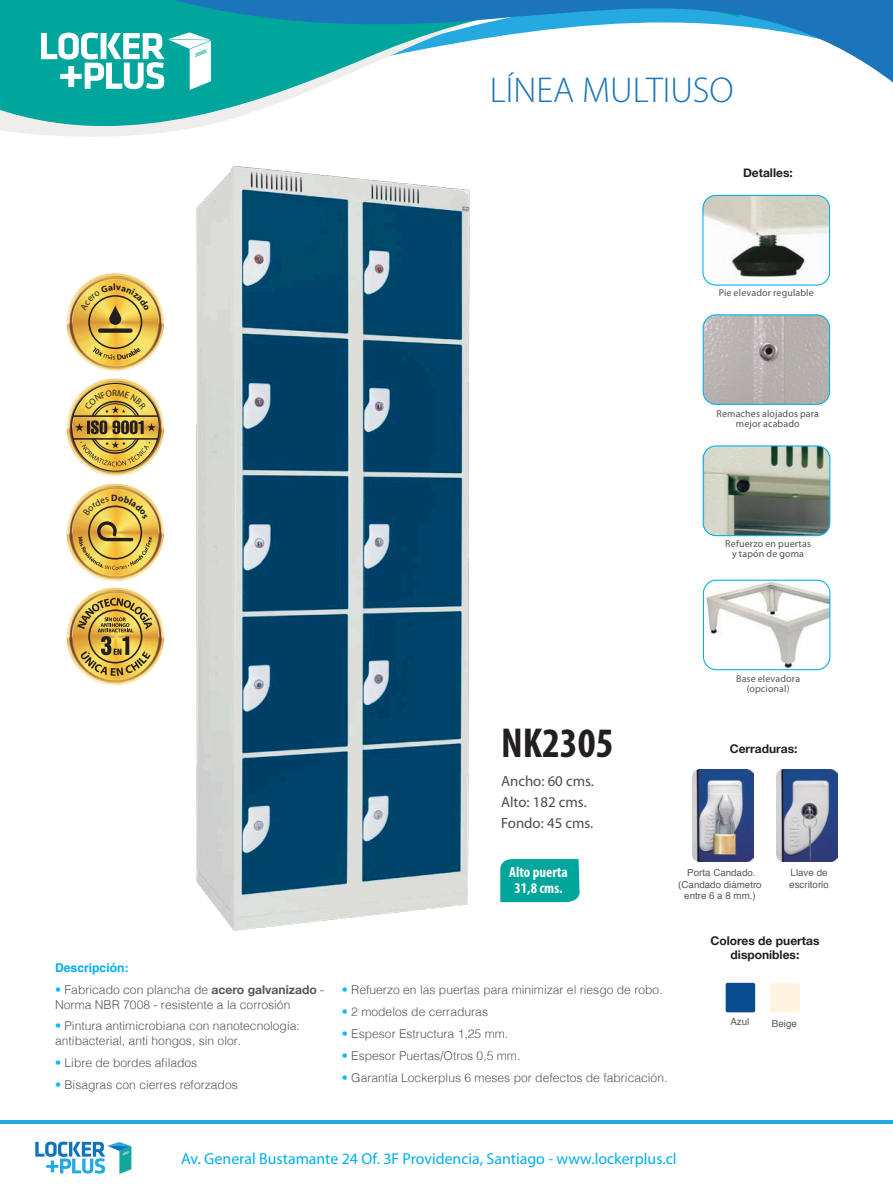
<style>
.page{position:relative;width:893px;height:1191px;background:#fff}
.page>*{position:absolute;margin:0;border:0;box-sizing:border-box;transform-origin:0 0}
.t1{font:700 condensed 42px "Myriad Pro";color:#231f20}
.t2{font:300 36px "Myriad Pro";color:#1c75ba}
.t3{font:15.9px "Myriad Pro";color:#00aeef}
.t4{font:14.85px "Myriad Pro";color:#4b4c4d}
.t5{font:700 condensed 14.85px "Myriad Pro";color:#fff}
.t6{font:300 12.15px/14.5px "Helvetica";color:#57585a}
.t7{font:700 12.15px "Helvetica";color:#00aeef}
.t8{font:700 12px "Helvetica Neue";color:#231f20}
.t9{font:9.9px/9.9px "Myriad Pro";letter-spacing:.015em;color:#505352;text-align:center}
.t10{font:9.9px "Myriad Pro";letter-spacing:.015em;color:#4f5252}
.t11{font:9.9px "Myriad Pro";letter-spacing:.015em;color:#57585a}
.t12{font:9.9px "Myriad Pro";letter-spacing:.015em;color:#505454}
.t13{font:9.75px/11.7px "Helvetica";color:#57585a;text-align:center}
.t14{font:700 9.3px "Myriad Pro";color:#231f20}
.t15{font:9.15px "Myriad Pro";color:#231f20}
.s1{color:#00baf1}
.s2{font-family:"Helvetica Neue";font-weight:700}
</style>
<div class="page">
<img style="left:196px;top:166px;width:274px;height:765px">
<svg style="left:0;top:0;width:329px;height:137px;fill:#00a69c"></svg>
<svg style="left:139px;top:0;width:754px;height:82px"></svg>
<svg style="left:41px;top:32px;width:170px;height:58px"></svg>
<hr style="left:0;top:1120px;width:893px;height:4px;background:#24aae1">
<svg style="left:35px;top:1141px;width:96px;height:33px"></svg>
<img style="left:703px;top:315px;width:127px;height:89px">
<div style="left:703px;top:314px;width:127px;height:91px;border:1px solid #00aeef;border-radius:13px"></div>
<img style="left:703px;top:447px;width:127px;height:88px">
<div style="left:703px;top:445px;width:127px;height:91px;border:1px solid #00aeef;border-radius:13px"></div>
<img style="left:703px;top:195px;width:127px;height:90px">
<div style="left:702px;top:195px;width:128px;height:90px;border:1px solid #00aeef;border-radius:13px"></div>
<img style="left:703px;top:581px;width:127px;height:87px">
<div style="left:703px;top:579px;width:127px;height:91px;border:1px solid #00aeef;border-radius:13px"></div>
<img style="left:692px;top:769px;width:61px;height:92px">
<img style="left:776px;top:769px;width:61px;height:92px">
<div style="left:726px;top:982px;width:29px;height:30px;background:#094d90;border-radius:2px"></div>
<div style="left:770px;top:982px;width:30px;height:30px;background:#fef4df;border-radius:2px"></div>
<img style="left:66px;top:587px;width:98px;height:98px">
<div style="left:500px;top:859px;width:80px;height:43px;background:#00a69c"></div>
<svg style="left:66px;top:483px;width:98px;height:98px"></svg>
<img style="left:66px;top:378px;width:98px;height:98px">
<svg style="left:66px;top:273px;width:98px;height:98px"></svg>
<p class="t14" style="left:113px;top:281px;width:4px">l</p>
<p class="t15" style="left:112px;top:387px;width:6px">R</p>
<p class="t14" style="left:111px;top:492px;width:8px">D</p>
<p class="t2" style="left:490px;top:68px;width:246px">LÍNEA MULTIUSO</p>
<p class="t8" style="left:743px;top:164px;width:51px">Detalles:</p>
<p class="t12" style="left:719px;top:287px;width:97px">Pie elevador regulable</p>
<p class="t9" style="left:717px;top:408px;width:104px">Remaches alojados para mejor acabado</p>
<p class="t10" style="left:725px;top:537px;width:87px">Refuerzo en puertas</p>
<p class="t10" style="left:732px;top:547px;width:73px">y tapón de goma</p>
<p class="t7" style="left:55px;top:958px;width:75px">Descripción:</p>
<p class="t6" style="left:55px;top:981px;width:271px"><span class="s1">•</span> Fabricado con plancha de <span class="s2">acero galvanizado</span> -<br>Norma NBR 7008 - resistente a la corrosión</p>
<p class="t6" style="left:55px;top:1018px;width:246px"><span class="s1">•</span> Pintura antimicrobiana con nanotecnología: antibacterial, anti hongos, sin olor.</p>
<p class="t6" style="left:55px;top:1054px;width:144px"><span class="s1">•</span> Libre de bordes afilados</p>
<p class="t6" style="left:55px;top:1076px;width:184px"><span class="s1">•</span> Bisagras con cierres reforzados</p>
<p class="t1" style="left:501px;top:716px;width:114px">NK2305</p>
<p class="t4" style="left:501px;top:771px;width:94px">Ancho: 60 cms.</p>
<p class="t4" style="left:501px;top:792px;width:87px">Alto: 182 cms.</p>
<p class="t4" style="left:501px;top:813px;width:94px">Fondo: 45 cms.</p>
<p class="t11" style="left:736px;top:672px;width:66px">Base elevadora</p>
<p class="t11" style="left:747px;top:682px;width:44px">(opcional)</p>
<p class="t8" style="left:730px;top:739px;width:69px">Cerraduras:</p>
<p class="t5" style="left:509px;top:862px;width:60px">Alto puerta</p>
<p class="t5" style="left:515px;top:879px;width:49px">31,8 cms.</p>
<p class="t13" style="left:678px;top:867px;width:85px">Porta Candado. (Candado diámetro entre 6 a 8 mm.)</p>
<p class="t13" style="left:791px;top:867px;width:38px">Llave de</p>
<p class="t13" style="left:789px;top:878px;width:41px">escritorio</p>
<p class="t6" style="left:342px;top:981px;width:322px"><span class="s1">•</span> Refuerzo en las puertas para minimizar el riesgo de robo.</p>
<p class="t6" style="left:342px;top:1003px;width:148px"><span class="s1">•</span> 2 modelos de cerraduras</p>
<p class="t6" style="left:342px;top:1025px;width:168px"><span class="s1">•</span> Espesor Estructura 1,25 mm.</p>
<p class="t6" style="left:342px;top:1047px;width:180px"><span class="s1">•</span> Espesor Puertas/Otros 0,5 mm.</p>
<p class="t6" style="left:342px;top:1070px;width:327px"><span class="s1">•</span> Garantía Lockerplus 6 meses por defectos de fabricación.</p>
<p class="t8" style="left:710px;top:931px;width:110px">Colores de puertas</p>
<p class="t8" style="left:731px;top:945px;width:70px">disponibles:</p>
<p class="t13" style="left:730px;top:1016px;width:20px">Azul</p>
<p class="t13" style="left:772px;top:1017px;width:26px">Beige</p>
<p class="t3" style="left:181px;top:1148px;width:497px">Av. General Bustamante 24 Of. 3F Providencia, Santiago - www.lockerplus.cl</p>
</div>
